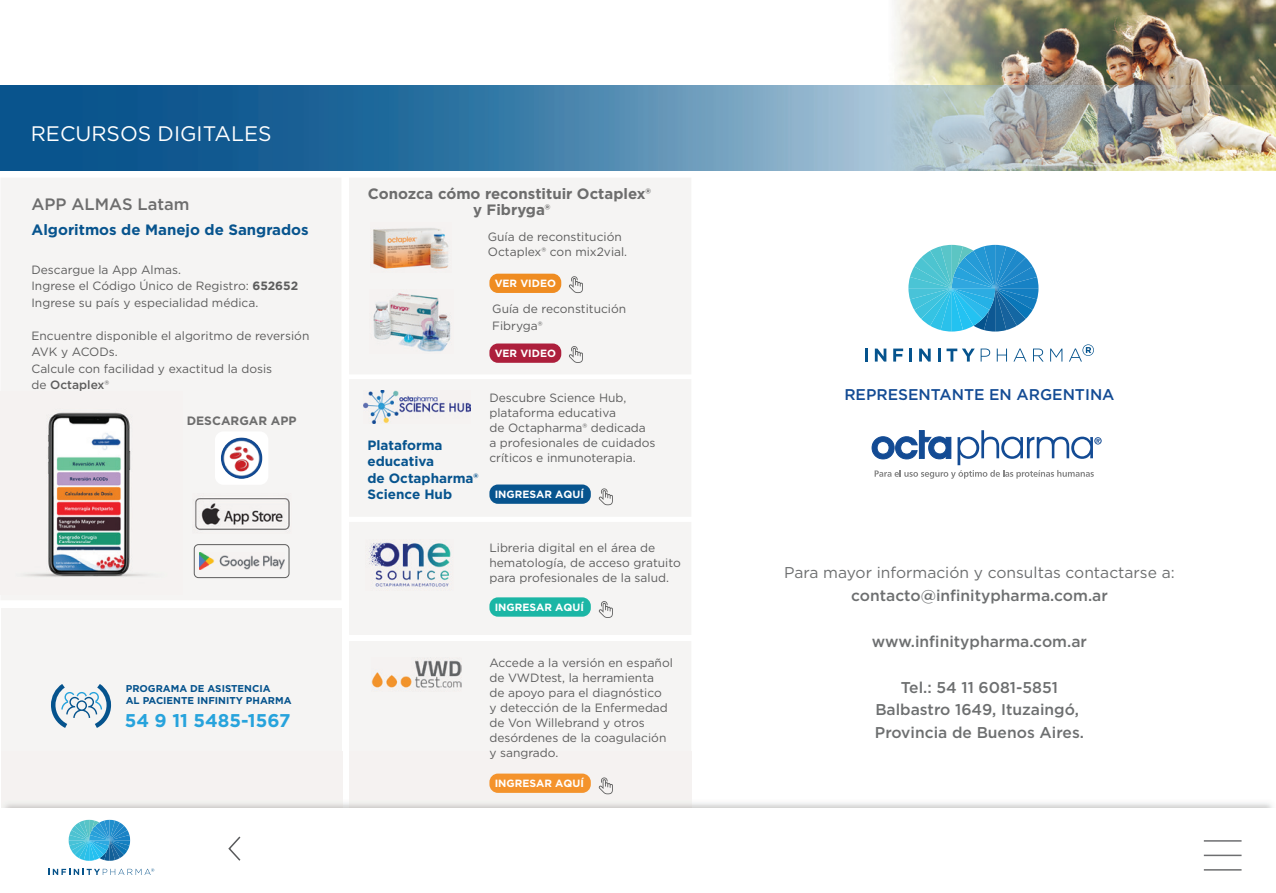
<style>
.page{position:relative;width:1276px;height:893px;background:#fff}
.page>*{position:absolute;margin:0;border:0;box-sizing:border-box;transform-origin:0 0}
.t1{font:21px "Gotham";color:#fff}
.t2{font:700 18.45px "Gotham";color:#27a3dc}
.t3{font:500 16.5px "Gotham";color:#6d6d6d}
.t4{font:500 15.6px/23px "Gotham";color:#6d6f70;text-align:center}
.t5{font:15.6px "Gotham";color:#6d6f70}
.t6{font:500 15.6px "Gotham";color:#134b94}
.t7{font:700 15px/16.5px "Gotham";color:#6d6d6d;text-align:center}
.t8{font:700 15px "Gotham";color:#07548e}
.t9{font:700 13.5px/16.5px "Gotham";color:#07548e}
.t10{font:700 12.15px "Gotham";color:#6d6d6d}
.t11{font:12px/15px "Gotham";color:#5d5d5d}
.t12{font:700 10.5px "Gotham";color:#fff}
.t13{font:700 9.9px/11.9px "Gotham";color:#05538d}
.s1{font-weight:700}
.s2{font-weight:500}
</style>
<div class="page">
<img style="left:894px;top:0;width:382px;height:85px">
<svg style="left:872px;top:430px;width:229px;height:49px"></svg>
<svg style="left:908px;top:245px;width:130px;height:87px;background:#52b3d7"></svg>
<svg style="left:865px;top:349px;width:3px;height:13px"></svg>
<svg style="left:875px;top:349px;width:11px;height:13px"></svg>
<svg style="left:893px;top:349px;width:10px;height:13px"></svg>
<svg style="left:909px;top:349px;width:3px;height:13px"></svg>
<svg style="left:919px;top:349px;width:11px;height:13px"></svg>
<svg style="left:938px;top:349px;width:2px;height:13px"></svg>
<svg style="left:946px;top:349px;width:28px;height:13px"></svg>
<svg style="left:980px;top:349px;width:10px;height:13px"></svg>
<svg style="left:996px;top:349px;width:11px;height:13px"></svg>
<svg style="left:1013px;top:348px;width:13px;height:14px"></svg>
<svg style="left:1033px;top:349px;width:10px;height:13px"></svg>
<svg style="left:1050px;top:349px;width:12px;height:13px"></svg>
<svg style="left:1069px;top:344px;width:25px;height:18px"></svg>
<img style="left:0;top:85px;width:1276px;height:85px">
<div style="left:0;top:178px;width:341px;height:422px;background:#f5f4f3"></div>
<div style="left:51px;top:381px;width:53px;height:10px;background:#f5f4f3"></div>
<div style="left:349px;top:178px;width:342px;height:196px;background:#f5f4f3"></div>
<div style="left:349px;top:379px;width:342px;height:137px;background:#f5f4f3"></div>
<div style="left:349px;top:641px;width:342px;height:110px;background:#f5f4f3"></div>
<div style="left:1px;top:608px;width:341px;height:143px;background:#f5f4f3"></div>
<hr style="left:1203px;top:840px;width:38px;height:2px;background:#6d6e70">
<hr style="left:1203px;top:855px;width:38px;height:1px;background:#6d6e70">
<hr style="left:1203px;top:869px;width:38px;height:2px;background:#6d6e70">
<svg style="left:228px;top:836px;width:13px;height:25px"></svg>
<img style="left:0;top:391px;width:182px;height:203px">
<img style="left:192px;top:493px;width:99px;height:41px">
<img style="left:199px;top:552px;width:85px;height:17px">
<div style="left:194px;top:544px;width:95px;height:34px;border:1px solid #5d5d5d;border-radius:4px"></div>
<img style="left:371px;top:222px;width:80px;height:51px">
<div style="left:489px;top:774px;width:102px;height:19px;background:#f4932c;border-radius:9px"></div>
<img style="left:363px;top:390px;width:107px;height:34px">
<img style="left:371px;top:658px;width:90px;height:33px">
<div style="left:489px;top:274px;width:72px;height:19px;background:#ef8c21;border-radius:9px"></div>
<svg style="left:569px;top:276px;width:14px;height:17px"></svg>
<div style="left:489px;top:343px;width:72px;height:20px;background:#ad1f3c;border-radius:9px"></div>
<svg style="left:569px;top:346px;width:14px;height:17px"></svg>
<div style="left:489px;top:484px;width:102px;height:20px;background:#07548e;border-radius:9px"></div>
<svg style="left:599px;top:488px;width:14px;height:17px"></svg>
<svg style="left:349px;top:522px;width:342px;height:113px"></svg>
<svg style="left:599px;top:777px;width:14px;height:17px"></svg>
<svg style="left:51px;top:684px;width:61px;height:44px"></svg>
<img style="left:370px;top:290px;width:83px;height:64px">
<div style="left:215px;top:431px;width:53px;height:54px;background:#fff;border-radius:9px"></div>
<img style="left:221px;top:437px;width:41px;height:42px;border-radius:21px">
<svg style="left:69px;top:820px;width:61px;height:41px;background:#56b3d7"></svg>
<svg style="left:48px;top:868px;width:106px;height:7px"></svg>
<h1 class="t1" style="left:31px;top:121px;width:242px">RECURSOS DIGITALES</h1>
<h3 class="t3" style="left:32px;top:193px;width:159px">APP ALMAS Latam</h3>
<p class="t8" style="left:32px;top:220px;width:279px">Algoritmos de Manejo de Sangrados</p>
<p class="t11" style="left:31px;top:261px;width:268px;line-height:16.5px">Descargue la App Almas.<br>Ingrese el Código Único de Registro: <span class="s1">652652<br></span>Ingrese su país y especialidad médica.</p>
<p class="t11" style="left:31px;top:327px;width:279px;line-height:16.5px">Encuentre disponible el algoritmo de reversión<br>AVK y ACODs.<br>Calcule con facilidad y exactitud la dosis<br>de <span class="s2">Octaplex</span>®</p>
<p class="t10" style="left:187px;top:412px;width:111px">DESCARGAR APP</p>
<p class="t13" style="left:126px;top:683px;width:167px">PROGRAMA DE ASISTENCIA<br>AL PACIENTE INFINITY PHARMA</p>
<h2 class="t2" style="left:125px;top:709px;width:167px">54 9 11 5485-1567</h2>
<p class="t7" style="left:368px;top:185px;width:285px">Conozca cómo reconstituir Octaplex® y Fibryga®</p>
<p class="t11" style="left:488px;top:229px;width:141px">Guía de reconstitución<br>Octaplex® con mix2vial.</p>
<p class="t12" style="left:495px;top:276px;width:63px">VER VIDEO</p>
<p class="t11" style="left:492px;top:300px;width:135px;line-height:16.8px">Guía de reconstitución<br>Fibryga®</p>
<p class="t12" style="left:495px;top:346px;width:63px">VER VIDEO</p>
<p class="t9" style="left:367px;top:437px;width:113px">Plataforma educativa<br>de Octapharma®<br>Science Hub</p>
<p class="t11" style="left:489px;top:390px;width:167px">Descubre Science Hub, plataforma educativa<br>de Octapharma® dedicada a profesionales de cuidados críticos e inmunoterapia.</p>
<p class="t12" style="left:495px;top:487px;width:91px">INGRESAR AQUÍ</p>
<p class="t11" style="left:489px;top:540px;width:193px">Libreria digital en el área de hematología, de acceso gratuito para profesionales de la salud.</p>
<p class="t12" style="left:495px;top:600px;width:91px">INGRESAR AQUÍ</p>
<p class="t11" style="left:489px;top:655px;width:185px">Accede a la versión en español de VWDtest, la herramienta<br>de apoyo para el diagnóstico<br>y detección de la Enfermedad de Von Willebrand y otros desórdenes de la coagulación y sangrado.</p>
<p class="t12" style="left:495px;top:776px;width:91px">INGRESAR AQUÍ</p>
<h3 class="t6" style="left:844px;top:384px;width:272px">REPRESENTANTE EN ARGENTINA</h3>
<h3 class="t5" style="left:784px;top:562px;width:392px">Para mayor información y consultas contactarse a:</h3>
<h3 class="t4" style="left:851px;top:584px;width:258px">contacto@infinitypharma.com.ar</h3>
<h3 class="t4" style="left:872px;top:629px;width:216px">www.infinitypharma.com.ar</h3>
<h3 class="t4" style="left:875px;top:675px;width:211px">Tel.: 54 11 6081-5851<br>Balbastro 1649, Ituzaingó,<br>Provincia de Buenos Aires.</h3>
</div>
